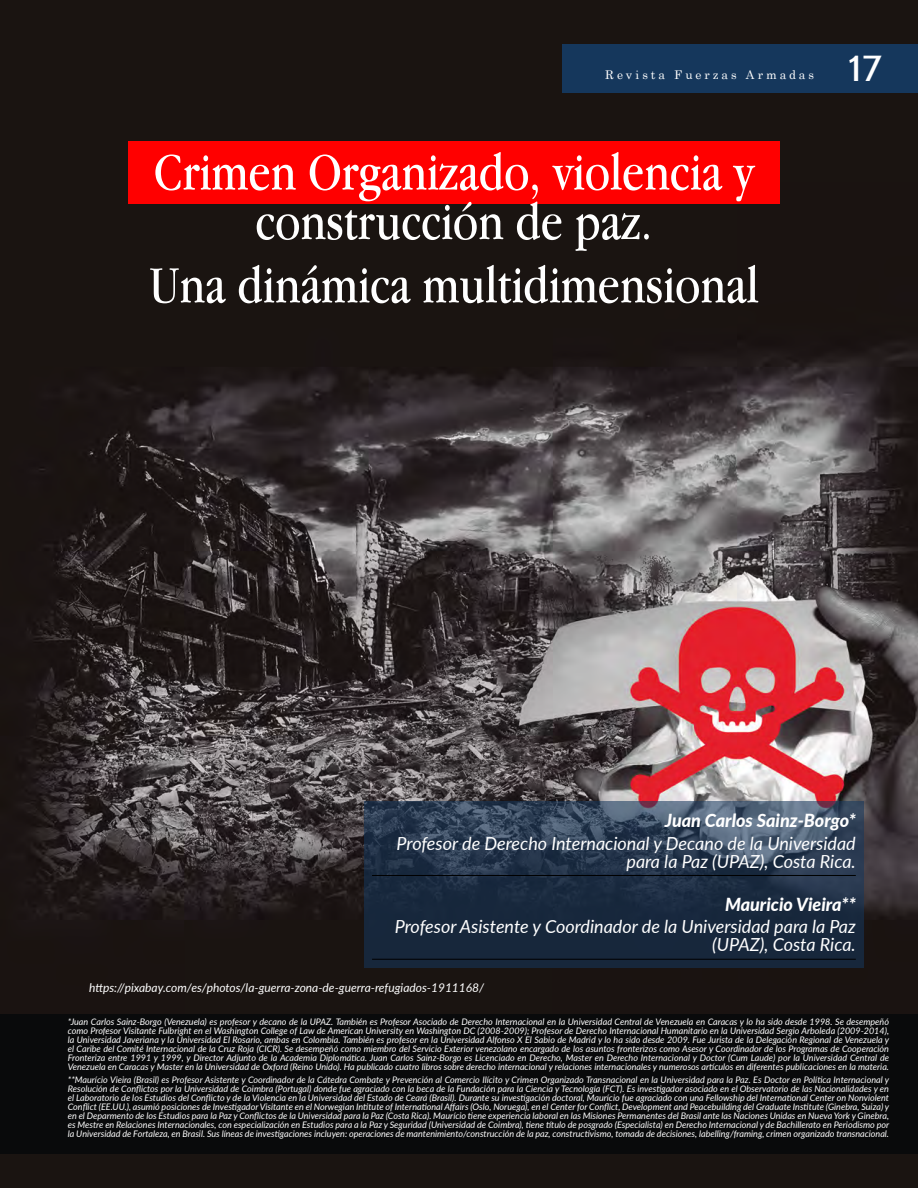
<style>
.page{position:relative;width:918px;height:1188px;background:#fff}
.page>*{position:absolute;margin:0;border:0;box-sizing:border-box;transform-origin:0 0}
.t1{font:54px/49.5px "Apple Garamond";color:#fff;text-align:center}
.t2{font:36px "Cabin";color:#fff;scale:1.1 1}
.t3{font:italic 18px/18px "Lato";color:#fff;text-align:right}
.t4{font:italic 800 18px "Lato";color:#fff}
.t5{font:italic 12px "Lato";color:#fff}
.t6{font:12px "Century";letter-spacing:.25em;color:#fff}
.t7{font:italic 9px/9px "Lato";color:#fff;text-align:justify}
</style>
<div class="page">
<img style="left:0;top:0;width:918px;height:1188px">
<svg style="left:364px;top:801px;width:500px;height:167px;fill:#192a3f"></svg>
<hr style="left:372px;top:875px;width:484px;height:1px;background:#000">
<hr style="left:372px;top:959px;width:484px;height:1px;background:#000">
<div style="left:128px;top:141px;width:652px;height:63px;background:#f00"></div>
<div style="left:0;top:1014px;width:918px;height:139px;background:#090a0b"></div>
<div style="left:562px;top:44px;width:356px;height:49px;background:#15375c"></div>
<h3 class="t6" style="left:605px;top:64px;width:211px">Revista Fuerzas Armadas</h3>
<h1 class="t1" style="left:154px;top:146px;width:602px">Crimen Organizado, violencia y construcción de paz.</h1>
<h1 class="t1" style="left:149px;top:259px;width:611px">Una dinámica multidimensional</h1>
<h2 class="t2" style="left:848px;top:46px;width:32px">17</h2>
<h3 class="t4" style="left:665px;top:808px;width:193px">Juan Carlos Sainz-Borgo*</h3>
<h3 class="t3" style="left:397px;top:833px;width:461px">Profesor de Derecho Internacional y Decano de la Universidad para la Paz (UPAZ), Costa Rica.</h3>
<h3 class="t4" style="left:725px;top:891px;width:132px">Mauricio Vieira**</h3>
<h3 class="t3" style="left:395px;top:917px;width:463px">Profesor Asistente y Coordinador de la Universidad para la Paz (UPAZ), Costa Rica.</h3>
<h3 class="t5" style="left:89px;top:979px;width:397px">https://pixabay.com/es/photos/la-guerra-zona-de-guerra-refugiados-1911168/</h3>
<p class="t7" style="left:68px;top:1017px;width:823px">*Juan Carlos Sainz-Borgo (Venezuela) es profesor y decano de la UPAZ. También es Profesor Asociado de Derecho Internacional en la Universidad Central de Venezuela en Caracas y lo ha sido desde 1998. Se desempeñó como Profesor Visitante Fulbright en el Washington College of Law de American University en Washington DC (2008-2009); Profesor de Derecho Internacional Humanitario en la Universidad Sergio Arboleda (2009-2014), la Universidad Javeriana y la Universidad El Rosario, ambas en Colombia. También es profesor en la Universidad Alfonso X El Sabio de Madrid y lo ha sido desde 2009. Fue Jurista de la Delegación Regional de Venezuela y el Caribe del Comité Internacional de la Cruz Roja (CICR). Se desempeñó como miembro del Servicio Exterior venezolano encargado de los asuntos fronterizos como Asesor y Coordinador de los Programas de Cooperación Fronteriza entre 1991 y 1999, y Director Adjunto de la Academia Diplomática. Juan Carlos Sainz-Borgo es Licenciado en Derecho, Master en Derecho Internacional y Doctor (Cum Laude) por la Universidad Central de Venezuela en Caracas y Master en la Universidad de Oxford (Reino Unido). Ha publicado cuatro libros sobre derecho internacional y relaciones internacionales y numerosos artículos en diferentes publicaciones en la materia.</p>
<p class="t7" style="left:68px;top:1075px;width:823px">**Maurício Vieira (Brasil) es Profesor Asistente y Coordinador de la Cátedra Combate y Prevención al Comercio Ilícito y Crimen Organizado Transnacional en la Universidad para la Paz. Es Doctor en Política Internacional y Resolución de Conflictos por la Universidad de Coimbra (Portugal) donde fue agraciado con la beca de la Fundación para la Ciencia y Tecnología (FCT). Es investigador asociado en el Observatorio de las Nacionalidades y en el Laboratorio de los Estudios del Conflicto y de la Violencia en la Universidad del Estado de Ceará (Brasil). Durante su investigación doctoral, Maurício fue agraciado con una Fellowship del International Center on Nonviolent Conflict (EE.UU.), asumió posiciones de Investigador Visitante en el Norwegian Intitute of International Affairs (Oslo, Noruega), en el Center for Conflict, Development and Peacebuilding del Graduate Institute (Ginebra, Suiza) y en el Deparmento de los Estudios para la Paz y Conflictos de la Universidad para la Paz (Costa Rica). Maurício tiene experiencia laboral en las Misiones Permanentes del Brasil ante las Naciones Unidas en Nueva York y Ginebra, es Mestre en Relaciones Internacionales, con especialización en Estudios para a la Paz y Seguridad (Universidad de Coimbra), tiene título de posgrado (Especialista) en Derecho Internacional y de Bachillerato en Periodismo por la Universidad de Fortaleza, en Brasil. Sus líneas de investigaciones incluyen: operaciones de mantenimiento/construcción de la paz, constructivismo, tomada de decisiones, labelling/framing, crimen organizado transnacional.</p>
</div>
